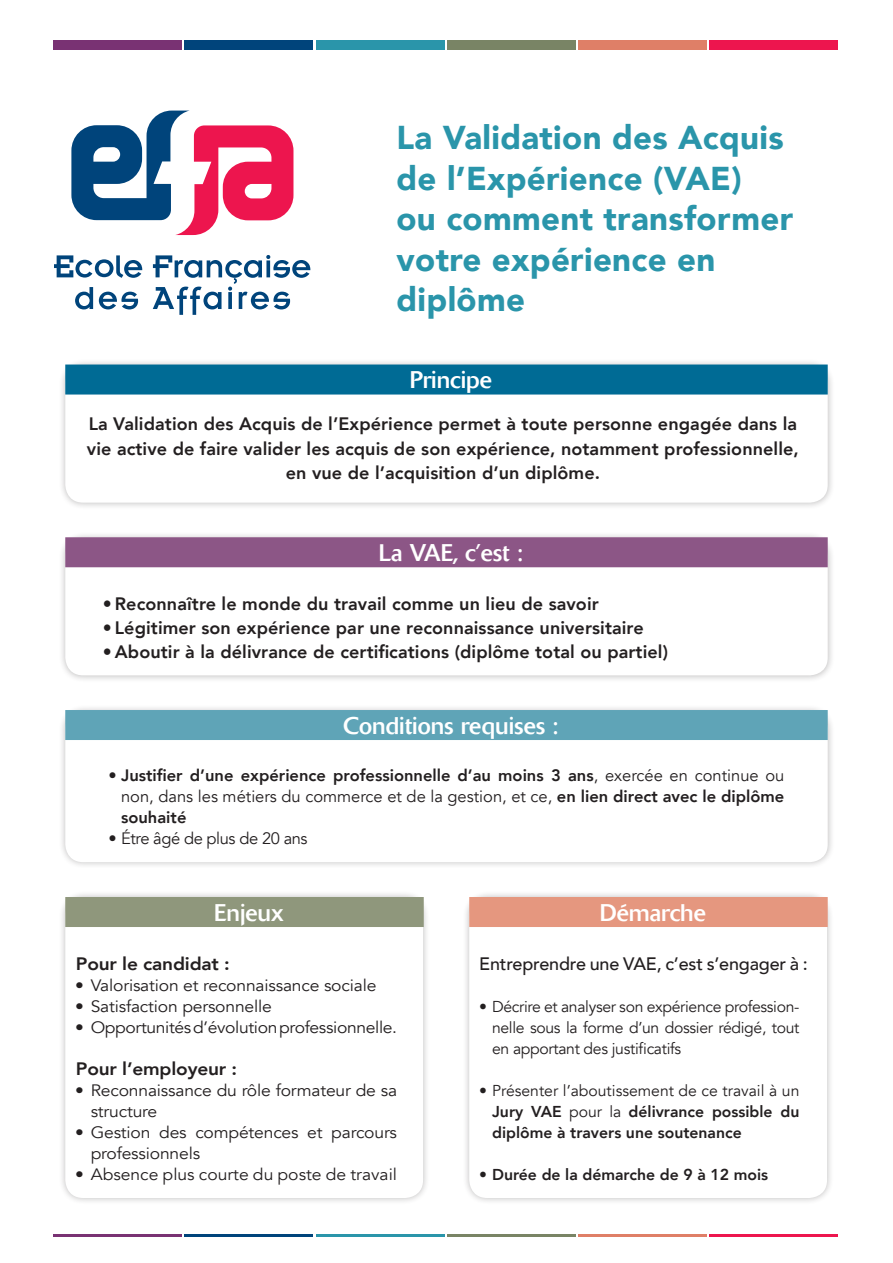
<style>
.page{position:relative;width:893px;height:1263px;background:#fff}
.page>*{position:absolute;margin:0;border:0;box-sizing:border-box;transform-origin:0 0}
.t1{font:900 33px/40.5px "Avenir";letter-spacing:.01em;color:#2a95aa}
.t2{font:24px "Delta BQ";color:#fff}
.t3{font:800 18px/24px "Avenir";letter-spacing:.005em;color:#231f20;text-align:center}
.t4{font:500 18px "Avenir";letter-spacing:-.01em;color:#231f20}
.t5{font:800 18px "Avenir";letter-spacing:.005em;color:#231f20;scale:1.06 1}
.t6{font:16.5px/21px "Avenir";letter-spacing:-.01em;color:#231f20;scale:1.06 1}
.t7{font:800 16.5px/21px "Avenir";color:#231f20;text-align:justify}
.t8{font:16.5px "Avenir";letter-spacing:-.01em;color:#231f20}
.t9{font:800 15.75px/21px "Avenir";color:#231f20;text-align:justify}
.t10{font:15.75px/21px "Avenir";letter-spacing:-.02em;color:#231f20;text-align:justify}
.s1{font-weight:400}
</style>
<div class="page">
<svg style="left:75px;top:287px;width:18px;height:22px"></svg>
<svg style="left:99px;top:292px;width:39px;height:17px"></svg>
<svg style="left:54px;top:255px;width:88px;height:23px"></svg>
<svg style="left:153px;top:255px;width:157px;height:60px"></svg>
<svg style="left:71px;top:111px;width:222px;height:124px"></svg>
<div style="left:58px;top:890px;width:372px;height:315px;background:#231f20;opacity:.3"></div>
<div style="left:65px;top:898px;width:358px;height:300px;background:#fff;border-radius:18px"></div>
<div style="left:65px;top:897px;width:359px;height:30px;background:#8f977c"></div>
<div style="left:462px;top:890px;width:372px;height:315px;background:#231f20;opacity:.3"></div>
<div style="left:469px;top:898px;width:358px;height:300px;background:#fff;border-radius:18px"></div>
<div style="left:469px;top:897px;width:359px;height:30px;background:#e5977f"></div>
<div style="left:58px;top:531px;width:777px;height:151px;background:#231f20;opacity:.3"></div>
<div style="left:65px;top:538px;width:763px;height:137px;background:#fff;border-radius:18px"></div>
<div style="left:65px;top:537px;width:763px;height:30px;background:#8c5686"></div>
<div style="left:58px;top:704px;width:777px;height:165px;background:#231f20;opacity:.3"></div>
<div style="left:65px;top:711px;width:763px;height:151px;background:#fff;border-radius:18px"></div>
<div style="left:65px;top:710px;width:763px;height:30px;background:#5fa4b7"></div>
<div style="left:58px;top:358px;width:777px;height:151px;background:#231f20;opacity:.3"></div>
<div style="left:65px;top:366px;width:763px;height:137px;background:#fff;border-radius:18px"></div>
<div style="left:65px;top:364px;width:763px;height:30px;background:#006b95"></div>
<div style="left:53px;top:40px;width:129px;height:10px;background:#793273"></div>
<div style="left:184px;top:40px;width:129px;height:10px;background:#00447b"></div>
<div style="left:316px;top:40px;width:129px;height:10px;background:#2a95aa"></div>
<div style="left:447px;top:40px;width:129px;height:10px;background:#798465"></div>
<div style="left:578px;top:40px;width:129px;height:10px;background:#df7f67"></div>
<div style="left:709px;top:40px;width:129px;height:10px;background:#ed154e"></div>
<hr style="left:53px;top:1234px;width:129px;height:3px;background:#793273">
<hr style="left:184px;top:1234px;width:129px;height:3px;background:#00447b">
<hr style="left:316px;top:1234px;width:129px;height:3px;background:#2a95aa">
<hr style="left:447px;top:1234px;width:129px;height:3px;background:#798465">
<hr style="left:578px;top:1234px;width:129px;height:3px;background:#df7f67">
<hr style="left:709px;top:1234px;width:129px;height:3px;background:#ed154e">
<p class="t1" style="left:396px;top:116px;width:389px">La Validation des Acquis de l’Expérience (VAE)</p>
<p class="t1" style="left:396px;top:197px;width:398px">ou comment transformer votre expérience en diplôme</p>
<p class="t2" style="left:410px;top:366px;width:83px">Principe</p>
<p class="t3" style="left:87px;top:411px;width:713px">La Validation des Acquis de l’Expérience permet à toute personne engagée dans la vie active de faire valider les acquis de son expérience, notamment professionnelle, en vue de l’acquisition d’un diplôme.</p>
<p class="t2" style="left:379px;top:538px;width:146px">La VAE, c’est :</p>
<p class="t3" style="left:103px;top:591px;width:497px">• Reconnaître le monde du travail comme un lieu de savoir</p>
<p class="t3" style="left:103px;top:615px;width:542px">• Légitimer son expérience par une reconnaissance universitaire</p>
<p class="t3" style="left:103px;top:639px;width:567px">• Aboutir à la délivrance de certifications (diplôme total ou partiel)</p>
<p class="t2" style="left:343px;top:711px;width:216px">Conditions requises :</p>
<p class="t7" style="left:121px;top:764px;width:665px;text-indent:-13px">• Justifier d’une expérience professionnelle d’au moins 3 ans<span class="s1">, exercée en continue ou non, dans les métiers du commerce et de la gestion, et ce,</span> en lien direct avec le diplôme souhaité</p>
<p class="t8" style="left:108px;top:829px;width:201px">• Étre âgé de plus de 20 ans</p>
<p class="t2" style="left:214px;top:898px;width:71px">Enjeux</p>
<p class="t5" style="left:76px;top:947px;width:147px">Pour le candidat :</p>
<p class="t6" style="left:75px;top:975px;width:286px">• Valorisation et reconnaissance sociale</p>
<p class="t6" style="left:75px;top:996px;width:187px">• Satisfaction personnelle</p>
<p class="t6" style="left:75px;top:1017px;width:305px">• Opportunitésd’évolutionprofessionnelle.</p>
<p class="t5" style="left:76px;top:1052px;width:154px">Pour l’employeur :</p>
<p class="t6" style="left:91px;top:1080px;width:291px;text-indent:-15px">• Reconnaissance du rôle formateur de sa structure</p>
<p class="t6" style="left:91px;top:1122px;width:291px;text-indent:-15px">• Gestion des compétences et parcours professionnels</p>
<p class="t6" style="left:75px;top:1164px;width:305px">• Absence plus courte du poste de travail</p>
<p class="t2" style="left:600px;top:898px;width:107px">Démarche</p>
<p class="t4" style="left:479px;top:948px;width:330px">Entreprendre une VAE, c’est s’engager à :</p>
<p class="t10" style="left:492px;top:996px;width:309px;text-indent:-13px">• Décrire et analyser son expérience profession&shy;nelle sous la forme d’un dossier rédigé, tout en apportant des justificatifs</p>
<p class="t9" style="left:492px;top:1078px;width:309px;text-indent:-13px"><span class="s1">• Présenter l’aboutissement de ce travail à un </span>Jury VAE <span class="s1">pour la</span> délivrance possible du diplôme à travers une soutenance</p>
<p class="t9" style="left:479px;top:1162px;width:290px">• Durée de la démarche de 9 à 12 mois</p>
</div>
